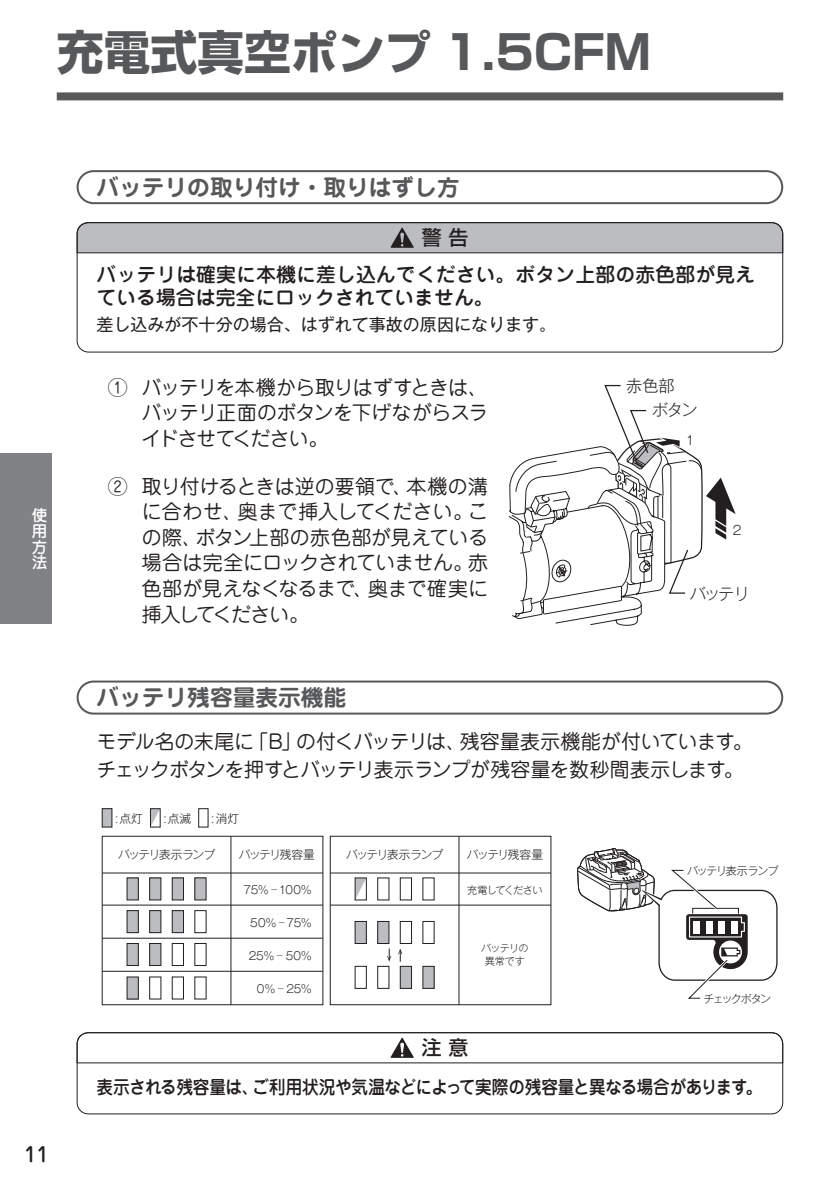
<style>
.page{position:relative;width:840px;height:1191px;background:#fff}
.page>*{position:absolute;margin:0;border:0;box-sizing:border-box;transform-origin:0 0}
.t1{font:700 46.8px "Shin Go Pro";color:#57585a}
.t2{font:700 22.6px "Jun 501 Pro";color:#57585a}
.t3{font:19.8px/25.6px "Jun 201 Pro";letter-spacing:-.04em;color:#231f20;text-align:justify}
.t4{font:500 19.8px/22.6px "Jun 34 Pro";letter-spacing:.005em;color:#231f20}
.t5{font:500 19.8px "Shin Go Pro";color:#231f20}
.t6{font:500 18.4px "Jun 34 Pro";letter-spacing:-.02em;color:#231f20;scale:.9 1}
.t7{font:17px "Gothic MB101 Pro";color:#231f20}
.t8{font:300 16.2px "Gothic MB101 Pro";letter-spacing:-.095em;color:#231f20}
.t9{font:500 15.6px/15.6px "Jun 34 Pro";color:#fff;text-align:justify}
.t10{font:300 12.6px "Gothic MB101 Pro";color:#231f20}
.t11{font:300 11.6px "Gothic MB101 Pro";letter-spacing:-.1em;color:#231f20}
.t12{font:300 11px "Gothic MB101 Pro";letter-spacing:-.08em;color:#231f20}
.t13{font:300 11px "Gothic MB101 Pro";letter-spacing:-.1em;color:#231f20}
.t14{font:300 11px "Gothic MB101 Pro";letter-spacing:-.145em;color:#231f20}
.t15{font:300 10.2px/13px "Gothic MB101 Pro";letter-spacing:-.065em;color:#231f20;text-align:center}
</style>
<div class="page">
<div style="left:57px;top:92px;width:725px;height:8px;background:#57585a"></div>
<div style="left:0;top:454px;width:51px;height:170px;background:#808285"></div>
<div style="left:77px;top:170px;width:705px;height:34px;border:2px solid #57585a;border-radius:16px"></div>
<div style="left:77px;top:680px;width:705px;height:34px;border:2px solid #57585a;border-radius:16px"></div>
<svg style="left:509px;top:384px;width:226px;height:241px"></svg>
<svg style="left:76px;top:222px;width:707px;height:32px;background:#b6b7ba"></svg>
<div style="left:77px;top:222px;width:705px;height:130px;border:1px solid #231f20;border-radius:11px"></div>
<hr style="left:102px;top:970px;width:221px;height:1px;background:#231f20">
<hr style="left:102px;top:937px;width:221px;height:1px;background:#231f20">
<hr style="left:102px;top:904px;width:221px;height:1px;background:#231f20">
<hr style="left:102px;top:872px;width:221px;height:1px;background:#231f20">
<div style="left:102px;top:836px;width:221px;height:169px;border:1px solid #231f20"></div>
<div style="left:127px;top:977px;width:11px;height:22px;background:#bcbdc0"></div>
<div style="left:126px;top:976px;width:13px;height:23px;border:1px solid #231f20"></div>
<div style="left:149px;top:976px;width:12px;height:23px;border:1px solid #231f20"></div>
<div style="left:172px;top:976px;width:12px;height:23px;border:1px solid #231f20"></div>
<div style="left:127px;top:943px;width:11px;height:22px;background:#bcbdc0"></div>
<div style="left:150px;top:943px;width:11px;height:22px;background:#bcbdc0"></div>
<div style="left:126px;top:943px;width:13px;height:23px;border:1px solid #231f20"></div>
<div style="left:149px;top:943px;width:12px;height:23px;border:1px solid #231f20"></div>
<div style="left:172px;top:943px;width:12px;height:23px;border:1px solid #231f20"></div>
<div style="left:194px;top:943px;width:12px;height:23px;border:1px solid #231f20"></div>
<div style="left:127px;top:910px;width:11px;height:22px;background:#bcbdc0"></div>
<div style="left:150px;top:910px;width:11px;height:22px;background:#bcbdc0"></div>
<div style="left:172px;top:910px;width:11px;height:22px;background:#bcbdc0"></div>
<div style="left:126px;top:910px;width:13px;height:23px;border:1px solid #231f20"></div>
<div style="left:149px;top:910px;width:12px;height:23px;border:1px solid #231f20"></div>
<div style="left:172px;top:910px;width:12px;height:23px;border:1px solid #231f20"></div>
<div style="left:194px;top:910px;width:12px;height:23px;border:1px solid #231f20"></div>
<div style="left:127px;top:878px;width:11px;height:22px;background:#bcbdc0"></div>
<div style="left:150px;top:878px;width:11px;height:22px;background:#bcbdc0"></div>
<div style="left:172px;top:878px;width:11px;height:22px;background:#bcbdc0"></div>
<div style="left:195px;top:878px;width:11px;height:22px;background:#bcbdc0"></div>
<div style="left:126px;top:877px;width:13px;height:23px;border:1px solid #231f20"></div>
<div style="left:149px;top:877px;width:12px;height:23px;border:1px solid #231f20"></div>
<div style="left:172px;top:877px;width:12px;height:23px;border:1px solid #231f20"></div>
<div style="left:194px;top:877px;width:12px;height:23px;border:1px solid #231f20"></div>
<div style="left:102px;top:808px;width:10px;height:19px;background:#bcbdc0"></div>
<div style="left:102px;top:808px;width:10px;height:19px;border:1px solid #231f20"></div>
<div style="left:198px;top:808px;width:10px;height:19px;border:1px solid #231f20"></div>
<svg style="left:152px;top:810px;width:6px;height:14px"></svg>
<div style="left:150px;top:808px;width:10px;height:19px;border:1px solid #231f20"></div>
<svg style="left:356px;top:879px;width:8px;height:19px"></svg>
<div style="left:377px;top:877px;width:12px;height:23px;border:1px solid #231f20"></div>
<div style="left:399px;top:877px;width:13px;height:23px;border:1px solid #231f20"></div>
<div style="left:355px;top:921px;width:11px;height:22px;background:#bcbdc0"></div>
<div style="left:354px;top:921px;width:12px;height:23px;border:1px solid #231f20"></div>
<div style="left:377px;top:921px;width:12px;height:22px;background:#bcbdc0"></div>
<div style="left:377px;top:921px;width:12px;height:23px;border:1px solid #231f20"></div>
<div style="left:399px;top:921px;width:13px;height:23px;border:1px solid #231f20"></div>
<div style="left:422px;top:921px;width:12px;height:23px;border:1px solid #231f20"></div>
<div style="left:422px;top:966px;width:12px;height:22px;background:#bcbdc0"></div>
<div style="left:400px;top:966px;width:11px;height:22px;background:#bcbdc0"></div>
<div style="left:399px;top:966px;width:13px;height:22px;border:1px solid #231f20"></div>
<div style="left:377px;top:966px;width:12px;height:22px;border:1px solid #231f20"></div>
<svg style="left:398px;top:948px;width:4px;height:13px"></svg>
<svg style="left:387px;top:948px;width:4px;height:13px"></svg>
<svg style="left:577px;top:848px;width:170px;height:151px"></svg>
<hr style="left:230px;top:836px;width:1px;height:168px;background:#231f20">
<hr style="left:330px;top:904px;width:220px;height:1px;background:#231f20">
<hr style="left:330px;top:872px;width:220px;height:1px;background:#231f20">
<div style="left:329px;top:836px;width:222px;height:169px;border:1px solid #231f20"></div>
<hr style="left:458px;top:836px;width:1px;height:168px;background:#231f20">
<svg style="left:76px;top:1032px;width:707px;height:31px"></svg>
<div style="left:77px;top:1032px;width:705px;height:82px;border:1px solid #231f20;border-radius:11px"></div>
<h1 class="t1" style="left:57px;top:15px;width:595px">充電式真空ポンプ 1.5CFM</h1>
<p class="t9" style="left:32px;top:506px;width:16px">使用方法</p>
<p class="t4" style="left:24px;top:1140px;width:27px">11</p>
<p class="t2" style="left:96px;top:169px;width:364px">バッテリの取り付け・取りはずし方</p>
<p class="t5" style="left:421px;top:221px;width:48px">警 告</p>
<p class="t4" style="left:96px;top:261px;width:659px">バッテリは確実に本機に差し込んでください。ボタン上部の赤色部が見えている場合は完全にロックされていません。</p>
<p class="t7" style="left:96px;top:310px;width:461px">差し込みが不十分の場合、はずれて事故の原因になります。</p>
<p class="t3" style="left:142px;top:372px;width:347px;text-indent:-34px">① バッテリを本機から取りはずすときは、バッテリ正面のボタンを下げながらスライドさせてください。</p>
<p class="t3" style="left:142px;top:471px;width:347px;text-indent:-34px">② 取り付けるときは逆の要領で、本機の溝に合わせ、奥まで挿入してください。この際、ボタン上部の赤色部が見えている場合は完全にロックされていません。赤色部が見えなくなるまで、奥まで確実に挿入してください。</p>
<p class="t2" style="left:96px;top:679px;width:251px">バッテリ残容量表示機能</p>
<p class="t8" style="left:626px;top:372px;width:50px">赤色部</p>
<p class="t8" style="left:651px;top:396px;width:47px">ボタン</p>
<p class="t10" style="left:685px;top:430px;width:10px">1</p>
<p class="t10" style="left:732px;top:520px;width:10px">2</p>
<p class="t8" style="left:689px;top:580px;width:62px">バッテリ</p>
<p class="t3" style="left:96px;top:725px;width:657px;line-height:28.4px">モデル名の末尾に「B」の付くバッテリは、残容量表示機能が付いています。チェックボタンを押すとバッテリ表示ランプが残容量を数秒間表示します。</p>
<p class="t11" style="left:114px;top:809px;width:31px">:点灯</p>
<p class="t11" style="left:162px;top:809px;width:31px">:点滅</p>
<p class="t11" style="left:210px;top:809px;width:31px">:消灯</p>
<p class="t11" style="left:118px;top:845px;width:98px">バッテリ表示ランプ</p>
<p class="t11" style="left:239px;top:845px;width:78px">バッテリ残容量</p>
<p class="t12" style="left:243px;top:880px;width:70px">75% -100%</p>
<p class="t12" style="left:250px;top:913px;width:63px">50% -75%</p>
<p class="t12" style="left:249px;top:946px;width:64px">25% - 50%</p>
<p class="t12" style="left:257px;top:979px;width:56px">0% - 25%</p>
<p class="t11" style="left:346px;top:845px;width:98px">バッテリ表示ランプ</p>
<p class="t11" style="left:466px;top:845px;width:78px">バッテリ残容量</p>
<p class="t15" style="left:467px;top:882px;width:77px">充電してください</p>
<p class="t15" style="left:481px;top:940px;width:49px">バッテリの異常です</p>
<p class="t13" style="left:686px;top:861px;width:93px">バッテリ表示ランプ</p>
<p class="t14" style="left:703px;top:989px;width:69px">チェックボタン</p>
<p class="t5" style="left:421px;top:1031px;width:48px">注 意</p>
<p class="t6" style="left:96px;top:1072px;width:732px">表示される残容量は、ご利用状況や気温などによって実際の残容量と異なる場合があります｡</p>
</div>
